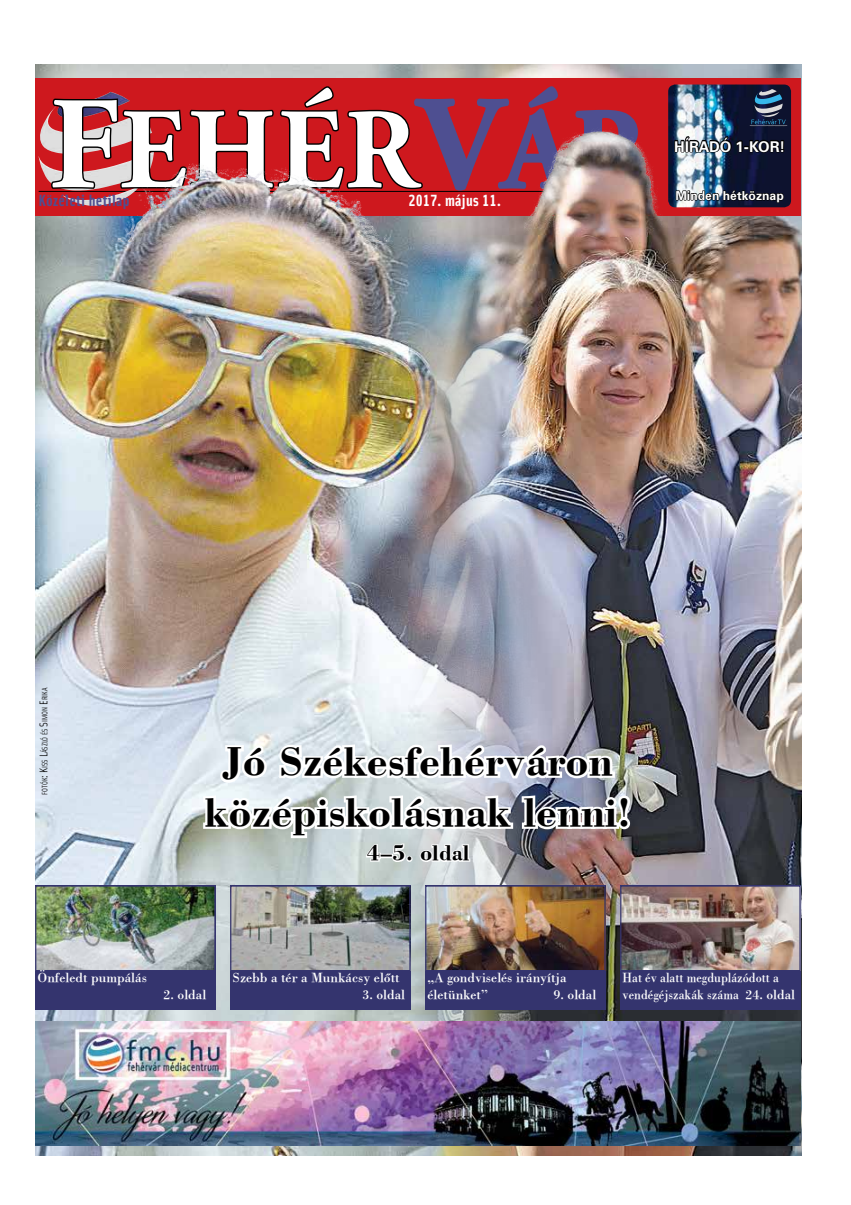
<style>
.page{position:relative;width:851px;height:1205px;background:#fff}
.page>*{position:absolute;margin:0;border:0;box-sizing:border-box;transform-origin:0 0}
.t1{font:700 114.25px "Adobe Garamond Pro";letter-spacing:.015em;color:#fff;scale:.96 1}
.t2{font:700 42.5px/51px "Bodoni PFL";letter-spacing:.01em;color:#000;text-align:center}
.t3{font:700 22.5px "Bodoni PFL";letter-spacing:.01em;color:#000}
.t4{font:700 16.25px "Solex";letter-spacing:.02em;color:#4e4f91}
.t5{font:700 16.25px "Solex";letter-spacing:.02em;color:#fff}
.t6{font:700 14.88px "Zurich HBT";color:#fff}
.t7{font:13.75px/16.5px "Bodoni PFL";color:#fff}
.t8{font:13.75px/16.5px "Bodoni PFL";color:#fff;scale:.9 1}
.t9{font:700 12.38px "Zurich HBT";color:#fff}
.t10{font:7.88px "Solex";color:#000}
.s1{font-size:131.25px}
.s2{font-size:131.25px;color:#4e4f91}
.s3{color:#4e4f91}
.s4{font-size:11.25px}
</style>
<div class="page">
<img style="left:35px;top:241px;width:765px;height:914px">
<div style="left:35px;top:885px;width:181px;height:124px;background:#34346e"></div>
<img style="left:37px;top:887px;width:176px;height:82px">
<div style="left:35px;top:885px;width:180px;height:86px;border:1px solid #34346e"></div>
<div style="left:230px;top:885px;width:181px;height:124px;background:#34346e"></div>
<img style="left:232px;top:887px;width:176px;height:82px">
<div style="left:230px;top:885px;width:180px;height:86px;border:1px solid #34346e"></div>
<div style="left:425px;top:885px;width:181px;height:124px;background:#34346e"></div>
<img style="left:427px;top:887px;width:176px;height:82px">
<div style="left:425px;top:885px;width:180px;height:86px;border:1px solid #34346e"></div>
<div style="left:620px;top:885px;width:180px;height:124px;background:#34346e"></div>
<img style="left:622px;top:887px;width:176px;height:82px">
<div style="left:620px;top:885px;width:180px;height:86px;border:1px solid #34346e"></div>
<svg style="left:201px;top:671px;width:433px;height:193px"></svg>
<img style="left:35px;top:64px;width:765px;height:177px">
<img style="left:35px;top:72px;width:765px;height:164px">
<img style="left:668px;top:85px;width:122px;height:122px">
<svg style="left:670px;top:183px;width:114px;height:20px;background:#303b4e"></svg>
<img style="left:673px;top:85px;width:114px;height:86px">
<img style="left:36px;top:1021px;width:764px;height:124px">
<h1 class="t1" style="left:49px;top:84px;width:623px"><span class="s1">F</span>EHÉR<span class="s2">V</span><span class="s3">ÁR</span></h1>
<p class="t5" style="left:408px;top:190px;width:94px">2017. május 11.</p>
<p class="t4" style="left:39px;top:190px;width:93px">Közéleti hetilap</p>
<p class="t6" style="left:674px;top:137px;width:113px">HÍRADÓ 1-KOR!</p>
<p class="t9" style="left:675px;top:188px;width:110px">Minden hétköznap</p>
<p class="t10" style="left:40px;top:795px;width:109px;rotate:-90deg">fotók<span class="s4">: k</span>iss <span class="s4">L</span>ászLó és <span class="s4">s</span>imon <span class="s4">E</span>rika</p>
<h2 class="t2" style="left:205px;top:735px;width:428px">Jó Székesfehérváron középiskolásnak lenni!</h2>
<h3 class="t3" style="left:367px;top:837px;width:104px">4–5. oldal</h3>
<p class="t7" style="left:37px;top:969px;width:111px">Önfeledt pumpálás</p>
<p class="t7" style="left:163px;top:985px;width:44px">2. oldal</p>
<p class="t7" style="left:232px;top:969px;width:169px">Szebb a tér a Munkácsy előtt</p>
<p class="t7" style="left:362px;top:985px;width:44px">3. oldal</p>
<p class="t7" style="left:427px;top:969px;width:141px">„A gondviselés irányítja életünket”</p>
<p class="t7" style="left:553px;top:985px;width:44px">9. oldal</p>
<p class="t8" style="left:622px;top:969px;width:193px">Hat év alatt megduplázódott a vendégéjszakák száma 24. oldal</p>
</div>
